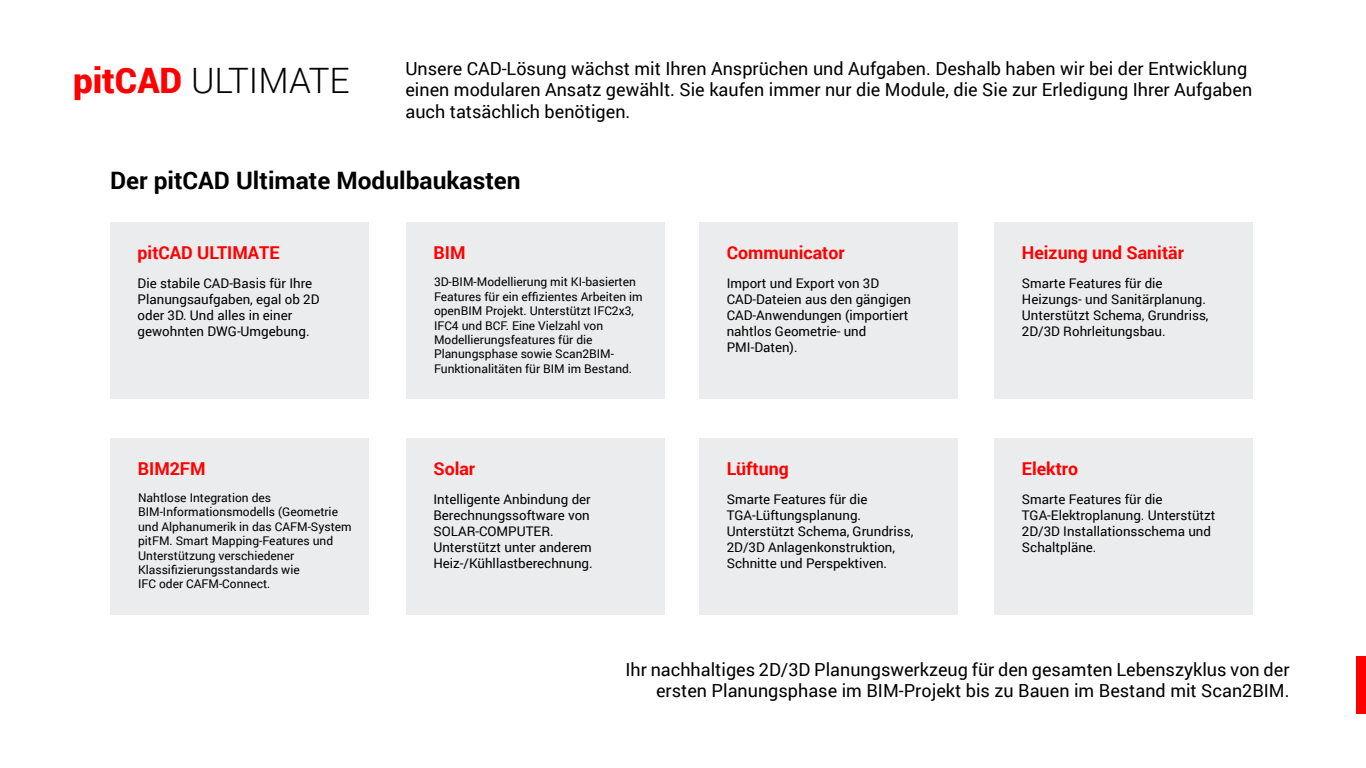
<style>
.page{position:relative;width:1366px;height:768px;background:#fff}
.page>*{position:absolute;margin:0;border:0;box-sizing:border-box;transform-origin:0 0}
.t1{font:300 35px "Roboto";color:#000}
.t2{font:700 24px "Roboto";color:#000}
.t3{font:18px/21.6px "Roboto";color:#000}
.t4{font:700 17.7px "Roboto";color:#f00}
.t5{font:13.3px/16px "Roboto";color:#000}
.t6{font:12px/14.4px "Roboto";color:#000}
.s1{font-weight:900;color:#f00}
</style>
<div class="page">
<div style="left:1357px;top:657px;width:9px;height:57px;background:#f00"></div>
<div style="left:110px;top:222px;width:258px;height:176px;background:#ebeced"></div>
<div style="left:699px;top:222px;width:259px;height:176px;background:#ebeced"></div>
<div style="left:699px;top:438px;width:259px;height:176px;background:#ebeced"></div>
<div style="left:995px;top:438px;width:258px;height:176px;background:#ebeced"></div>
<div style="left:995px;top:222px;width:258px;height:176px;background:#ebeced"></div>
<div style="left:406px;top:438px;width:258px;height:176px;background:#ebeced"></div>
<div style="left:110px;top:438px;width:258px;height:176px;background:#ebeced"></div>
<div style="left:406px;top:222px;width:258px;height:176px;background:#ebeced"></div>
<h1 class="t1" style="left:73px;top:60px;width:278px"><span class="s1">pitCAD</span> ULTIMATE</h1>
<h3 class="t3" style="left:405px;top:59px;width:848px">Unsere CAD-Lösung wächst mit Ihren Ansprüchen und Aufgaben. Deshalb haben wir bei der Entwicklung einen modularen Ansatz gewählt. Sie kaufen immer nur die Module, die Sie zur Erledigung Ihrer Aufgaben auch tatsächlich benötigen.</h3>
<h2 class="t2" style="left:110px;top:171px;width:412px">Der pitCAD Ultimate Modulbaukasten</h2>
<h3 class="t4" style="left:138px;top:245px;width:144px">pitCAD ULTIMATE</h3>
<h3 class="t4" style="left:433px;top:245px;width:34px">BIM</h3>
<h3 class="t4" style="left:727px;top:245px;width:119px">Communicator</h3>
<h3 class="t4" style="left:1022px;top:245px;width:163px">Heizung und Sanitär</h3>
<p class="t5" style="left:138px;top:276px;width:183px">Die stabile CAD-Basis für Ihre<br>Planungsaufgaben, egal ob 2D oder 3D. Und alles in einer gewohnten DWG-Umgebung.</p>
<p class="t6" style="left:434px;top:276px;width:210px">3D-BIM-Modellierung mit KI-basierten Features für ein efÏzientes Arbeiten im openBIM Projekt. Unterstützt IFC2x3, IFC4 und BCF. Eine Vielzahl von Modellierungsfeatures für die Planungsphase sowie Scan2BIM-Funktionalitäten für BIM im Bestand.</p>
<p class="t5" style="left:727px;top:276px;width:186px">Import und Export von 3D<br>CAD-Dateien aus den gängigen<br>CAD-Anwendungen (importiert nahtlos Geometrie- und<br>PMI-Daten).</p>
<p class="t5" style="left:1022px;top:276px;width:188px">Smarte Features für die<br>Heizungs- und Sanitärplanung.<br>Unterstützt Schema, Grundriss,<br>2D/3D Rohrleitungsbau.</p>
<h3 class="t4" style="left:138px;top:461px;width:69px">BIM2FM</h3>
<h3 class="t4" style="left:433px;top:461px;width:43px">Solar</h3>
<h3 class="t4" style="left:727px;top:461px;width:63px">Lüftung</h3>
<h3 class="t4" style="left:1022px;top:461px;width:58px">Elektro</h3>
<p class="t6" style="left:138px;top:491px;width:215px">Nahtlose Integration des<br>BIM-Informationsmodells (Geometrie und Alphanumerik in das CAFM-System pitFM. Smart Mapping-Features und<br>Unterstützung verschiedener<br>Klassifizierungsstandards wie<br>IFC oder CAFM-Connect.</p>
<p class="t5" style="left:433px;top:492px;width:161px">Intelligente Anbindung der<br>Berechnungssoftware von<br>SOLAR-COMPUTER.<br>Unterstützt unter anderem<br>Heiz-/Kühllastberechnung.</p>
<p class="t5" style="left:727px;top:492px;width:188px">Smarte Features für die<br>TGA-Lüftungsplanung.<br>Unterstützt Schema, Grundriss,<br>2D/3D Anlagenkonstruktion,<br>Schnitte und Perspektiven.</p>
<p class="t5" style="left:1022px;top:492px;width:195px">Smarte Features für die<br>TGA-Elektroplanung. Unterstützt<br>2D/3D Installationsschema und<br>Schaltpläne.</p>
<h3 class="t3" style="left:626px;top:660px;width:666px;text-align:right">Ihr nachhaltiges 2D/3D Planungswerkzeug für den gesamten Lebenszyklus von der ersten Planungsphase im BIM-Projekt bis zu Bauen im Bestand mit Scan2BIM.</h3>
</div>
